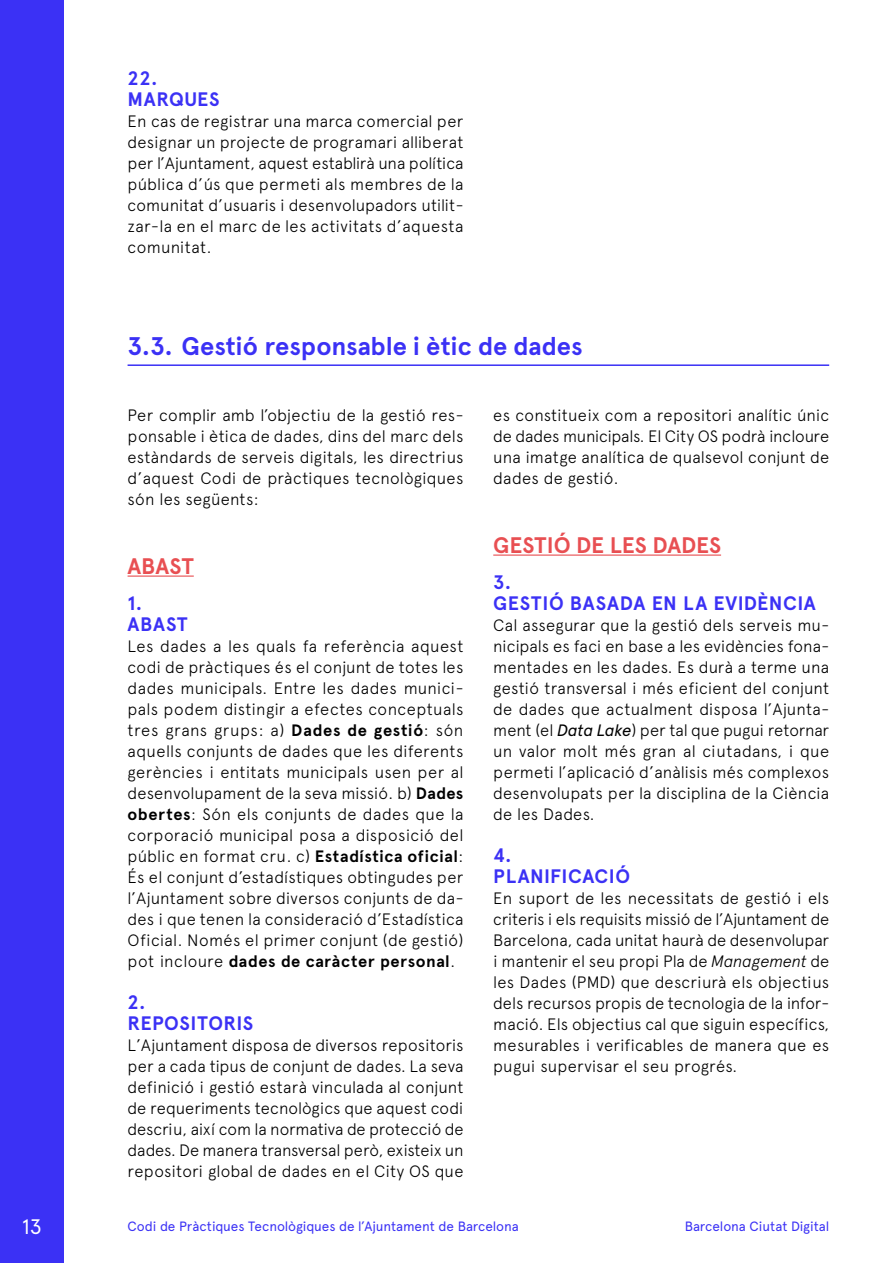
<style>
.page{position:relative;width:893px;height:1263px;background:#fff}
.page>*{position:absolute;margin:0;border:0;box-sizing:border-box;transform-origin:0 0}
.t1{font:700 25.5px "Apercu";color:#3b31f5}
.t2{font:700 22.5px "Apercu";color:#e84f52}
.t3{font:21px "Apercu";color:#fff}
.t4{font:700 19.5px/21px "Apercu";letter-spacing:.03em;color:#3b31f5}
.t5{font:300 16.5px/21px "Apercu";letter-spacing:.01em;color:#000;text-align:justify}
.t6{font:13.5px "Apercu";letter-spacing:-.005em;color:#3b31f5}
.s1{font-weight:700}
.s2{font-weight:400;font-style:italic}
.s3{font-style:italic}
</style>
<div class="page">
<div style="left:0;top:0;width:64px;height:1263px;background:#3b31f5"></div>
<hr style="left:128px;top:575px;width:66px;height:2px;background:#e84f52">
<hr style="left:128px;top:364px;width:701px;height:2px;background:#3b31f5">
<hr style="left:493px;top:554px;width:228px;height:2px;background:#e84f52">
<p class="t3" style="left:22px;top:1214px;width:21px">13</p>
<p class="t4" style="left:128px;top:68px;width:94px">22.<br>MARQUES</p>
<p class="t5" style="left:128px;top:110px;width:337px">En cas de registrar una marca comercial per designar un projecte de programari alliberat per l’Ajuntament, aquest establirà una política pública d’ús que permeti als membres de la comunitat d’usuaris i desenvolupadors utilit&shy;zar-la en el marc de les activitats d’aquesta comunitat.</p>
<h1 class="t1" style="left:128px;top:331px;width:457px">3.3. Gestió responsable i ètic de dades</h1>
<p class="t5" style="left:128px;top:404px;width:337px">Per complir amb l’objectiu de la gestió res&shy;ponsable i ètica de dades, dins del marc dels estàndards de serveis digitals, les directrius d’aquest Codi de pràctiques tecnològiques són les següents:</p>
<h2 class="t2" style="left:128px;top:552px;width:68px">ABAST</h2>
<p class="t4" style="left:128px;top:593px;width:62px">1.<br>ABAST</p>
<p class="t5" style="left:128px;top:635px;width:337px">Les dades a les quals fa referència aquest codi de pràctiques és el conjunt de totes les dades municipals. Entre les dades munici&shy;pals podem distingir a efectes conceptuals tres grans grups: a) <span class="s1">Dades de gestió</span>: són aquells conjunts de dades que les diferents gerències i entitats municipals usen per al desenvolupament de la seva missió. b) <span class="s1">Dades obertes</span>: Són els conjunts de dades que la corporació municipal posa a disposició del públic en format cru. c) <span class="s1">Estadística oficial</span>:<br>És el conjunt d’estadístiques obtingudes per l’Ajuntament sobre diversos conjunts de da&shy;des i que tenen la consideració d’Estadística Oficial. Només el primer conjunt (de gestió) pot incloure <span class="s1">dades de caràcter personal</span>.</p>
<p class="t4" style="left:128px;top:992px;width:127px">2.<br>REPOSITORIS</p>
<p class="t5" style="left:128px;top:1034px;width:337px">L’Ajuntament disposa de diversos repositoris per a cada tipus de conjunt de dades. La seva definició i gestió estarà vinculada al conjunt de requeriments tecnològics que aquest codi descriu, així com la normativa de protecció de dades. De manera transversal però, existeix un repositori global de dades en el City OS que</p>
<p class="t5" style="left:493px;top:404px;width:337px">es constitueix com a repositori analític únic de dades municipals. El City OS podrà incloure una imatge analítica de qualsevol conjunt de dades de gestió.</p>
<h2 class="t2" style="left:493px;top:531px;width:229px">GESTIÓ DE LES DADES</h2>
<p class="t4" style="left:493px;top:572px;width:324px">3.<br>GESTIÓ BASADA EN LA EVIDÈNCIA</p>
<p class="t5" style="left:493px;top:614px;width:337px">Cal assegurar que la gestió dels serveis mu&shy;nicipals es faci en base a les evidències fona&shy;mentades en les dades. Es durà a terme una gestió transversal i més eficient del conjunt de dades que actualment disposa l’Ajunta&shy;ment (el <span class="s2">Data Lake</span>) per tal que pugui retornar un valor molt més gran al ciutadans, i que permeti l’aplicació d’anàlisis més complexos desenvolupats per la disciplina de la Ciència de les Dades.</p>
<p class="t4" style="left:493px;top:845px;width:138px">4.<br>PLANIFICACIÓ</p>
<p class="t5" style="left:493px;top:887px;width:337px">En suport de les necessitats de gestió i els criteris i els requisits missió de l’Ajuntament de Barcelona, cada unitat haurà de desenvolupar i mantenir el seu propi Pla de <span class="s3">Management</span> de les Dades (PMD) que descriurà els objectius dels recursos propis de tecnologia de la infor&shy;mació. Els objectius cal que siguin específics, mesurables i verificables de manera que es pugui supervisar el seu progrés.</p>
<p class="t6" style="left:128px;top:1218px;width:393px">Codi de Pràctiques Tecnològiques de l’Ajuntament de Barcelona</p>
<p class="t6" style="left:685px;top:1218px;width:146px">Barcelona Ciutat Digital</p>
</div>
